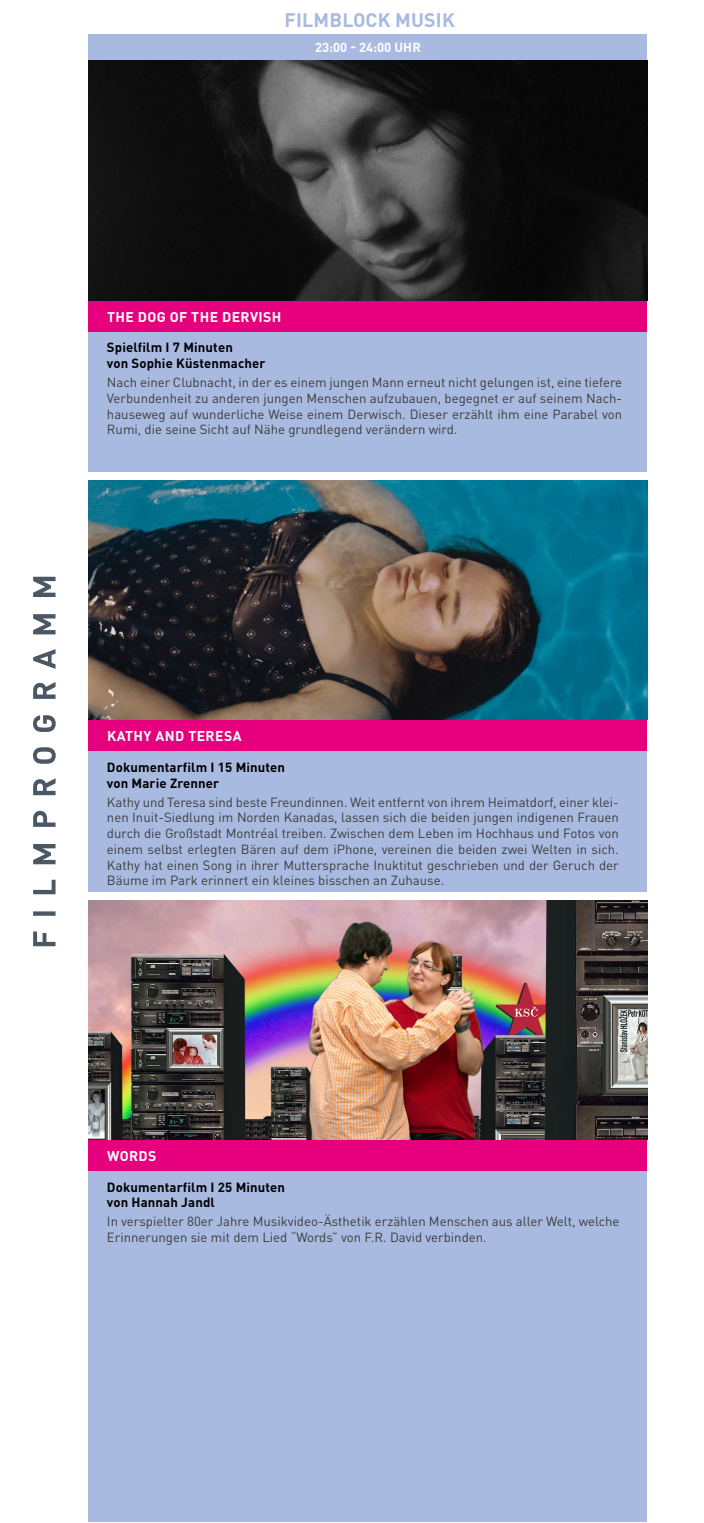
<style>
.page{position:relative;width:704px;height:1523px;background:#fff}
.page>*{position:absolute;margin:0;border:0;box-sizing:border-box;transform-origin:0 0}
.t1{font:700 19.31px "DINOT";letter-spacing:.01em;color:#a9bae1}
.t2{font:700 13.94px "DINOT";letter-spacing:.03em;color:#fff}
.t3{font:13.12px/15.8px "DINOT";color:#3c3c3b;text-align:justify}
.t4{font:700 13.12px/15.8px "DINOT";letter-spacing:.01em;color:#000}
.t5{font:700 13px "DINOT";color:#fff}
</style>
<div class="page">
<svg style="left:33px;top:577px;width:23px;height:369px"></svg>
<div style="left:89px;top:300px;width:557px;height:32px;background:#e6007d"></div>
<div style="left:89px;top:34px;width:558px;height:30px;background:#a9bae1"></div>
<div style="left:89px;top:332px;width:557px;height:139px;background:#a9bae1"></div>
<img style="left:89px;top:61px;width:557px;height:239px">
<div style="left:89px;top:752px;width:557px;height:139px;background:#a9bae1"></div>
<div style="left:89px;top:720px;width:557px;height:31px;background:#e6007d"></div>
<div style="left:89px;top:751px;width:557px;height:111px;background:#a9bae1"></div>
<img style="left:89px;top:480px;width:557px;height:240px">
<div style="left:89px;top:1139px;width:557px;height:32px;background:#e6007d"></div>
<div style="left:89px;top:1171px;width:557px;height:350px;background:#a9bae1"></div>
<img style="left:89px;top:900px;width:557px;height:239px">
<h1 class="t1" style="left:284px;top:7px;width:172px">FILMBLOCK MUSIK</h1>
<p class="t5" style="left:315px;top:39px;width:107px">23:00 - 24:00 UHR</p>
<p class="t2" style="left:107px;top:307px;width:176px">THE DOG OF THE DERVISH</p>
<p class="t4" style="left:107px;top:339px;width:160px">Spielfilm I 7 Minuten<br>von Sophie Küstenmacher</p>
<p class="t3" style="left:107px;top:374px;width:516px">Nach einer Clubnacht, in der es einem jungen Mann erneut nicht gelungen ist, eine tiefere Verbundenheit zu anderen jungen Menschen aufzubauen, begegnet er auf seinem Nach&shy;hauseweg auf wunderliche Weise einem Derwisch. Dieser erzählt ihm eine Parabel von Rumi, die seine Sicht auf Nähe grundlegend verändern wird.</p>
<p class="t2" style="left:107px;top:727px;width:136px">KATHY AND TERESA</p>
<p class="t4" style="left:107px;top:759px;width:180px">Dokumentarfilm I 15 Minuten von Marie Zrenner</p>
<p class="t3" style="left:107px;top:793px;width:513px">Kathy und Teresa sind beste Freundinnen. Weit entfernt von ihrem Heimatdorf, einer klei&shy;nen Inuit-Siedlung im Norden Kanadas, lassen sich die beiden jungen indigenen Frauen durch die Großstadt Montréal treiben. Zwischen dem Leben im Hochhaus und Fotos von einem selbst erlegten Bären auf dem iPhone, vereinen die beiden zwei Welten in sich.<br>Kathy hat einen Song in ihrer Muttersprache Inuktitut geschrieben und der Geruch der Bäume im Park erinnert ein kleines bisschen an Zuhause.</p>
<p class="t2" style="left:107px;top:1146px;width:51px">WORDS</p>
<p class="t4" style="left:107px;top:1178px;width:180px">Dokumentarfilm I 25 Minuten von Hannah Jandl</p>
<p class="t3" style="left:107px;top:1213px;width:514px">In verspielter 80er Jahre Musikvideo-Ästhetik erzählen Menschen aus aller Welt, welche<br>Erinnerungen sie mit dem Lied “Words” von F.R. David verbinden.</p>
</div>
